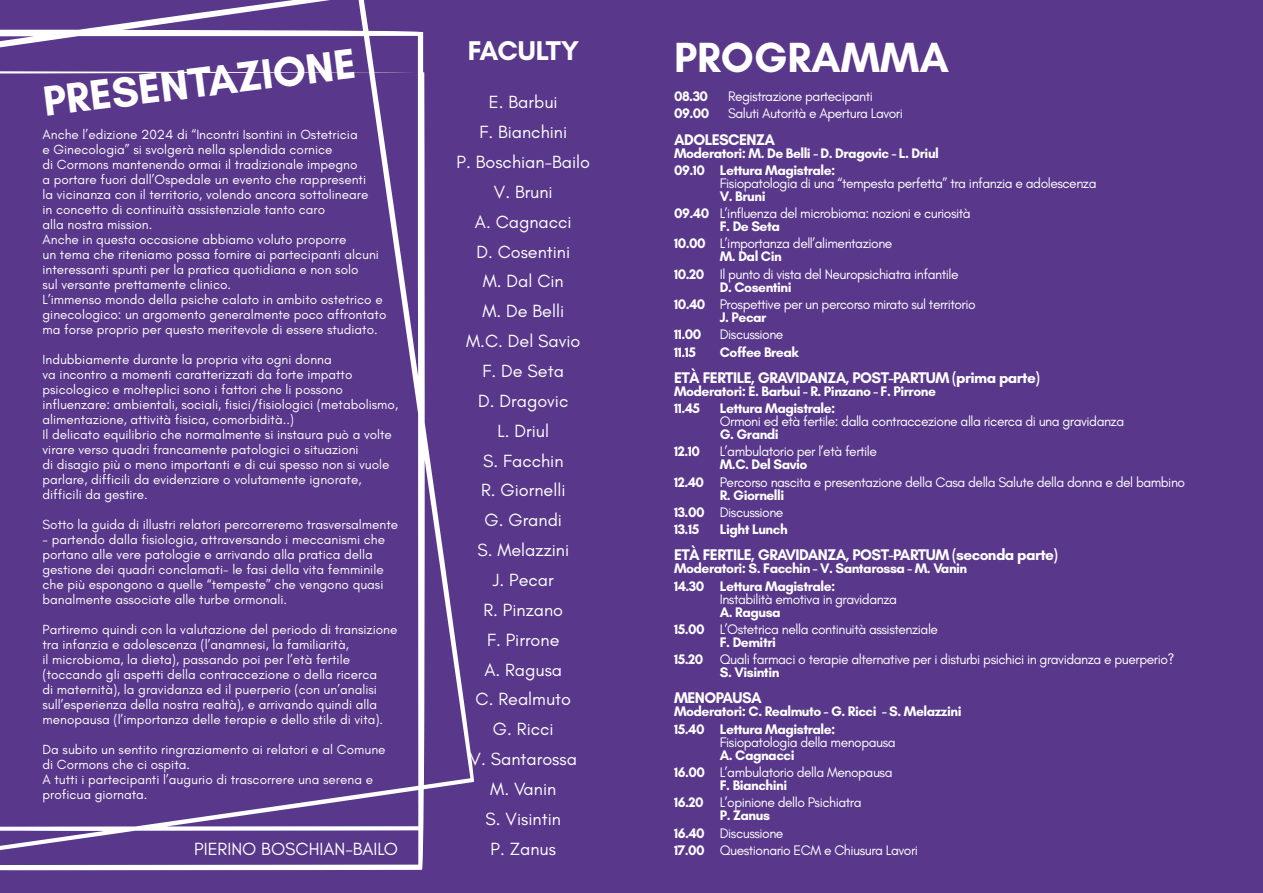
<style>
.page{position:relative;width:1263px;height:893px;background:#59378b}
.page>*{position:absolute;margin:0;border:0;box-sizing:border-box;transform-origin:0 0}
.t1{font:700 42.9px "Glacial Indifference";color:#fff}
.t2{font:700 27.6px "Glacial Indifference";letter-spacing:-.02em;color:#fff}
.t3{font:18px "Glacial Indifference";color:#fff}
.t4{font:700 15.75px "Glacial Indifference";letter-spacing:-.035em;color:#fff}
.t5{font:14.1px "Glacial Indifference";letter-spacing:-.035em;color:#fff}
.t6{font:700 14.1px "Glacial Indifference";letter-spacing:-.035em;color:#fff}
.t7{font:13.5px/15px "Glacial Indifference";color:#fff}
.s1{font-weight:700}
</style>
<div class="page">
<svg style="left:0;top:0;width:474px;height:871px"></svg>
<p class="t1" style="left:40px;top:75px;width:316px;rotate:-7deg">PRESENTAZIONE</p>
<p class="t2" style="left:468px;top:34px;width:113px">FACULTY</p>
<p class="t1" style="left:674px;top:30px;width:276px">PROGRAMMA</p>
<p class="t6" style="left:674px;top:88px;width:36px">08.30</p>
<p class="t5" style="left:728px;top:89px;width:146px">Registrazione partecipanti</p>
<p class="t6" style="left:674px;top:105px;width:37px">09.00</p>
<p class="t5" style="left:728px;top:106px;width:176px">Saluti Autorità e Apertura Lavori</p>
<p class="t4" style="left:674px;top:129px;width:102px">ADOLESCENZA</p>
<p class="t6" style="left:674px;top:144px;width:266px">Moderatori: M. De Belli - D. Dragovic - L. Driul</p>
<p class="t6" style="left:674px;top:161px;width:163px">09.10 Lettura Magistrale:</p>
<p class="t5" style="left:720px;top:175px;width:378px">Fisiopatologia di una “tempesta perfetta” tra infanzia e adolescenza</p>
<p class="t6" style="left:720px;top:187px;width:47px">V. Bruni</p>
<p class="t5" style="left:674px;top:206px;width:298px"><span class="s1">09.40</span> L’influenza del microbioma: nozioni e curiosità</p>
<p class="t6" style="left:720px;top:218px;width:62px">F. De Seta</p>
<p class="t5" style="left:674px;top:236px;width:220px"><span class="s1">10.00</span> L’importanza dell’alimentazione</p>
<p class="t6" style="left:720px;top:248px;width:63px">M. Dal Cin</p>
<p class="t5" style="left:674px;top:266px;width:286px"><span class="s1">10.20</span> Il punto di vista del Neuropsichiatra infantile</p>
<p class="t6" style="left:720px;top:278px;width:73px">D. Cosentini</p>
<p class="t5" style="left:674px;top:296px;width:303px"><span class="s1">10.40</span> Prospettive per un percorso mirato sul territorio</p>
<p class="t6" style="left:720px;top:309px;width:48px">J. Pecar</p>
<p class="t6" style="left:674px;top:326px;width:29px">11.00</p>
<p class="t5" style="left:720px;top:327px;width:65px">Discussione</p>
<p class="t6" style="left:674px;top:343px;width:23px">11.15</p>
<p class="t6" style="left:720px;top:343px;width:80px">Coffee Break</p>
<p class="t4" style="left:674px;top:368px;width:367px">ETÀ FERTILE, GRAVIDANZA, POST-PARTUM (prima parte)</p>
<p class="t6" style="left:674px;top:382px;width:263px">Moderatori: E. Barbui - R. Pinzano - F. Pirrone</p>
<p class="t6" style="left:674px;top:400px;width:28px">11.45</p>
<p class="t6" style="left:720px;top:400px;width:117px">Lettura Magistrale:</p>
<p class="t5" style="left:720px;top:413px;width:406px">Ormoni ed età fertile: dalla contraccezione alla ricerca di una gravidanza</p>
<p class="t6" style="left:720px;top:426px;width:61px">G. Grandi</p>
<p class="t6" style="left:674px;top:443px;width:27px">12.10</p>
<p class="t5" style="left:720px;top:444px;width:159px">L’ambulatorio per l’età fertile</p>
<p class="t6" style="left:720px;top:456px;width:89px">M.C. Del Savio</p>
<p class="t5" style="left:674px;top:474px;width:513px"><span class="s1">12.40</span> Percorso nascita e presentazione della Casa della Salute della donna e del bambino</p>
<p class="t6" style="left:720px;top:486px;width:66px">R. Giornelli</p>
<p class="t5" style="left:674px;top:504px;width:111px"><span class="s1">13.00</span> Discussione</p>
<p class="t6" style="left:674px;top:521px;width:27px">13.15</p>
<p class="t6" style="left:720px;top:521px;width:69px">Light Lunch</p>
<p class="t4" style="left:674px;top:545px;width:385px">ETÀ FERTILE, GRAVIDANZA, POST-PARTUM (seconda parte)</p>
<p class="t6" style="left:674px;top:560px;width:295px">Moderatori: S. Facchin - V. Santarossa - M. Vanin</p>
<p class="t6" style="left:674px;top:577px;width:163px">14.30 Lettura Magistrale:</p>
<p class="t5" style="left:720px;top:591px;width:179px">Instabilità emotiva in gravidanza</p>
<p class="t6" style="left:720px;top:603px;width:62px">A. Ragusa</p>
<p class="t5" style="left:674px;top:621px;width:266px"><span class="s1">15.00</span> L’Ostetrica nella continuità assistenziale</p>
<p class="t6" style="left:720px;top:633px;width:58px">F. Demitri</p>
<p class="t5" style="left:674px;top:652px;width:502px"><span class="s1">15.20</span> Quali farmaci o terapie alternative per i disturbi psichici in gravidanza e puerperio?</p>
<p class="t6" style="left:720px;top:664px;width:61px">S. Visintin</p>
<p class="t4" style="left:674px;top:688px;width:89px">MENOPAUSA</p>
<p class="t6" style="left:674px;top:703px;width:289px">Moderatori: C. Realmuto - G. Ricci - S. Melazzini</p>
<p class="t6" style="left:674px;top:720px;width:163px">15.40 Lettura Magistrale:</p>
<p class="t5" style="left:720px;top:734px;width:177px">Fisiopatologia della menopausa</p>
<p class="t6" style="left:720px;top:746px;width:76px">A. Cagnacci</p>
<p class="t5" style="left:674px;top:764px;width:220px"><span class="s1">16.00</span> L’ambulatorio della Menopausa</p>
<p class="t6" style="left:720px;top:776px;width:69px">F. Bianchini</p>
<p class="t5" style="left:674px;top:795px;width:189px"><span class="s1">16.20</span> L’opinione dello Psichiatra</p>
<p class="t6" style="left:720px;top:807px;width:52px">P. Zanus</p>
<p class="t5" style="left:674px;top:825px;width:111px"><span class="s1">16.40</span> Discussione</p>
<p class="t5" style="left:674px;top:842px;width:245px"><span class="s1">17.00</span> Questionario ECM e Chiusura Lavori</p>
<p class="t3" style="left:489px;top:92px;width:70px">E. Barbui</p>
<p class="t3" style="left:479px;top:122px;width:89px">F. Bianchini</p>
<p class="t3" style="left:457px;top:152px;width:135px">P. Boschian-Bailo</p>
<p class="t3" style="left:494px;top:182px;width:60px">V. Bruni</p>
<p class="t3" style="left:475px;top:212px;width:98px">A. Cagnacci</p>
<p class="t3" style="left:476px;top:242px;width:95px">D. Cosentini</p>
<p class="t3" style="left:483px;top:271px;width:82px">M. Dal Cin</p>
<p class="t3" style="left:482px;top:301px;width:83px">M. De Belli</p>
<p class="t3" style="left:466px;top:331px;width:116px">M.C. Del Savio</p>
<p class="t3" style="left:483px;top:361px;width:83px">F. De Seta</p>
<p class="t3" style="left:478px;top:391px;width:92px">D. Dragovic</p>
<p class="t3" style="left:497px;top:421px;width:53px">L. Driul</p>
<p class="t3" style="left:483px;top:450px;width:82px">S. Facchin</p>
<p class="t3" style="left:481px;top:480px;width:86px">R. Giornelli</p>
<p class="t3" style="left:484px;top:510px;width:79px">G. Grandi</p>
<p class="t3" style="left:477px;top:540px;width:93px">S. Melazzini</p>
<p class="t3" style="left:493px;top:570px;width:62px">J. Pecar</p>
<p class="t3" style="left:483px;top:600px;width:81px">R. Pinzano</p>
<p class="t3" style="left:487px;top:630px;width:74px">F. Pirrone</p>
<p class="t3" style="left:484px;top:659px;width:79px">A. Ragusa</p>
<p class="t3" style="left:476px;top:689px;width:97px">C. Realmuto</p>
<p class="t3" style="left:493px;top:719px;width:62px">G. Ricci</p>
<p class="t3" style="left:470px;top:749px;width:109px">V. Santarossa</p>
<p class="t3" style="left:490px;top:779px;width:68px">M. Vanin</p>
<p class="t3" style="left:486px;top:809px;width:77px">S. Visintin</p>
<p class="t7" style="left:43px;top:127px;width:317px">Anche l’edizione 2024 di “Incontri Isontini in Ostetricia</p>
<p class="t7" style="left:43px;top:142px;width:291px">e Ginecologia” si svolgerà nella splendida cornice</p>
<p class="t7" style="left:43px;top:157px;width:316px">di Cormons mantenendo ormai il tradizionale impegno</p>
<p class="t7" style="left:43px;top:172px;width:325px">a portare fuori dall’Ospedale un evento che rappresenti</p>
<p class="t7" style="left:43px;top:187px;width:327px">la vicinanza con il territorio, volendo ancora sottolineare</p>
<p class="t7" style="left:43px;top:202px;width:284px">in concetto di continuità assistenziale tanto caro</p>
<p class="t7" style="left:43px;top:217px;width:111px">alla nostra mission.</p>
<p class="t7" style="left:43px;top:232px;width:305px">Anche in questa occasione abbiamo voluto proporre</p>
<p class="t7" style="left:43px;top:247px;width:338px">un tema che riteniamo possa fornire ai partecipanti alcuni interessanti spunti per la pratica quotidiana e non solo</p>
<p class="t7" style="left:43px;top:277px;width:190px">sul versante prettamente clinico.</p>
<p class="t7" style="left:43px;top:292px;width:345px">L’immenso mondo della psiche calato in ambito ostetrico e ginecologico: un argomento generalmente poco affrontato ma forse proprio per questo meritevole di essere studiato.</p>
<p class="t7" style="left:43px;top:352px;width:291px">Indubbiamente durante la propria vita ogni donna</p>
<p class="t7" style="left:43px;top:367px;width:357px">va incontro a momenti caratterizzati da forte impatto psicologico e molteplici sono i fattori che li possono influenzare: ambientali, sociali, fisici/fisiologici (metabolismo, alimentazione, attività fisica, comorbidità..)</p>
<p class="t7" style="left:43px;top:427px;width:351px">Il delicato equilibrio che normalmente si instaura può a volte virare verso quadri francamente patologici o situazioni</p>
<p class="t7" style="left:43px;top:457px;width:348px">di disagio più o meno importanti e di cui spesso non si vuole parlare, difficili da evidenziare o volutamente ignorate, difficili da gestire.</p>
<p class="t7" style="left:43px;top:517px;width:357px">Sotto la guida di illustri relatori percorreremo trasversalmente</p>
<p class="t7" style="left:43px;top:532px;width:344px">- partendo dalla fisiologia, attraversando i meccanismi che portano alle vere patologie e arrivando alla pratica della gestione dei quadri conclamati- le fasi della vita femminile che più espongono a quelle “tempeste” che vengono quasi banalmente associate alle turbe ormonali.</p>
<p class="t7" style="left:43px;top:622px;width:356px">Partiremo quindi con la valutazione del periodo di transizione tra infanzia e adolescenza (l’anamnesi, la familiarità,<br>il microbioma, la dieta), passando poi per l’età fertile (toccando gli aspetti della contraccezione o della ricerca<br>di maternità), la gravidanza ed il puerperio (con un’analisi sull’esperienza della nostra realtà), e arrivando quindi alla menopausa (l’importanza delle terapie e dello stile di vita).</p>
<p class="t7" style="left:43px;top:742px;width:345px">Da subito un sentito ringraziamento ai relatori e al Comune di Cormons che ci ospita.</p>
<p class="t7" style="left:43px;top:772px;width:332px">A tutti i partecipanti l’augurio di trascorrere una serena e proficua giornata.</p>
<p class="t3" style="left:194px;top:839px;width:205px">PIERINO BOSCHIAN-BAILO</p>
<p class="t3" style="left:491px;top:839px;width:67px">P. Zanus</p>
</div>
